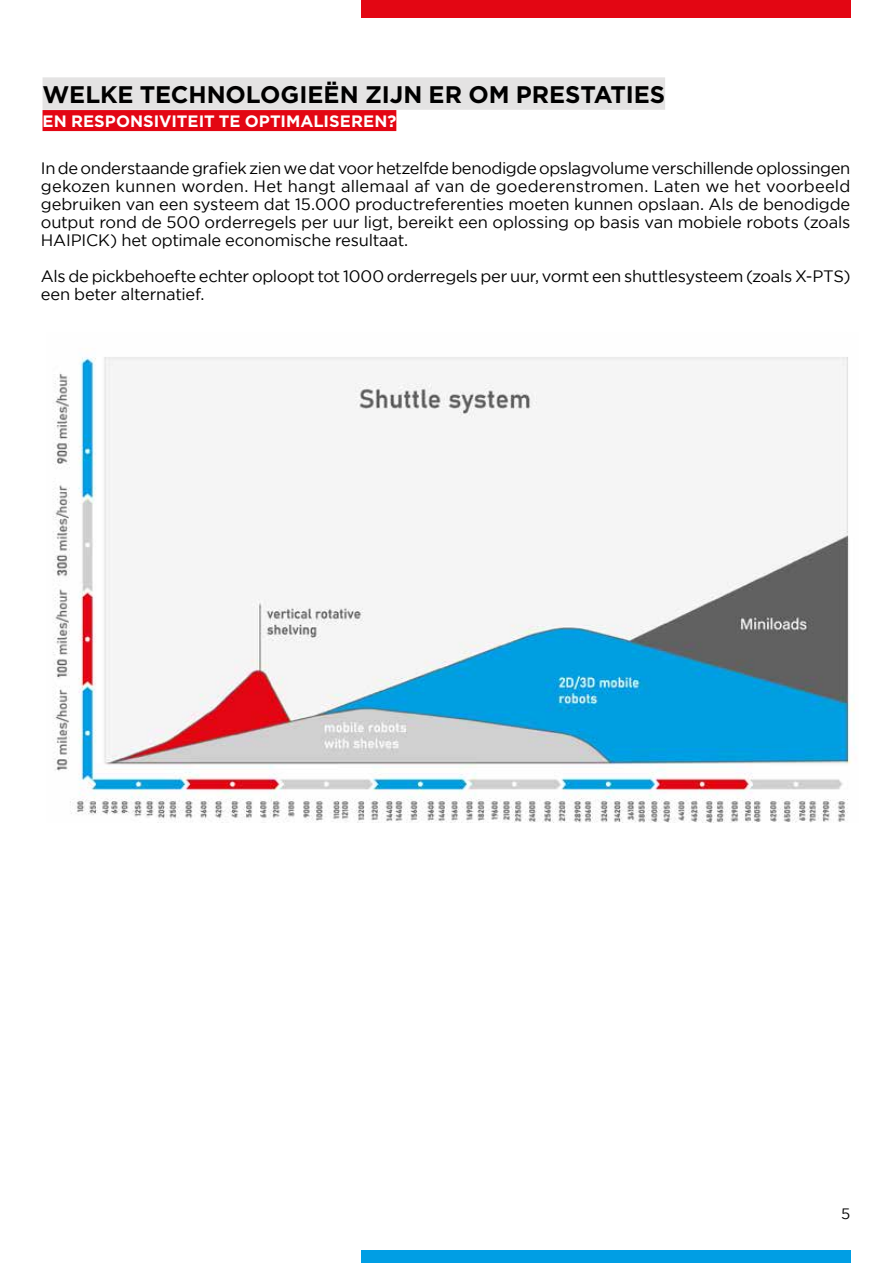
<style>
.page{position:relative;width:893px;height:1263px;background:#fff}
.page>*{position:absolute;margin:0;border:0;box-sizing:border-box;transform-origin:0 0}
.t1{font:700 24px "Gotham";letter-spacing:-.005em;color:#000}
.t2{font:16.5px/18px "Gotham";letter-spacing:-.015em;color:#000;text-align:justify}
.t3{font:700 16.5px "Gotham";letter-spacing:.005em;color:#fff}
.t4{font:15px "Gotham";color:#000}
</style>
<div class="page">
<img style="left:53px;top:357px;width:803px;height:466px">
<div style="left:361px;top:0;width:489px;height:17px;background:#e30613"></div>
<div style="left:361px;top:1250px;width:489px;height:13px;background:#009ee4"></div>
<div style="left:43px;top:77px;width:622px;height:33px;background:#e4e3e3"></div>
<div style="left:43px;top:110px;width:353px;height:21px;background:#e30613"></div>
<h1 class="t1" style="left:43px;top:81px;width:624px">WELKE TECHNOLOGIEËN ZIJN ER OM PRESTATIES</h1>
<p class="t3" style="left:43px;top:112px;width:355px">EN RESPONSIVITEIT TE OPTIMALISEREN?</p>
<p class="t2" style="left:41px;top:159px;width:811px">In de onderstaande grafiek zien we dat voor hetzelfde benodigde opslagvolume verschillende oplossingen gekozen kunnen worden. Het hangt allemaal af van de goederenstromen. Laten we het voorbeeld gebruiken van een systeem dat 15.000 productreferenties moeten kunnen opslaan. Als de benodigde output rond de 500 orderregels per uur ligt, bereikt een oplossing op basis van mobiele robots (zoals HAIPICK) het optimale economische resultaat.</p>
<p class="t2" style="left:41px;top:268px;width:811px">Als de pickbehoefte echter oploopt tot 1000 orderregels per uur, vormt een shuttlesysteem (zoals X-PTS) een beter alternatief.</p>
<p class="t4" style="left:841px;top:1205px;width:11px">5</p>
</div>
